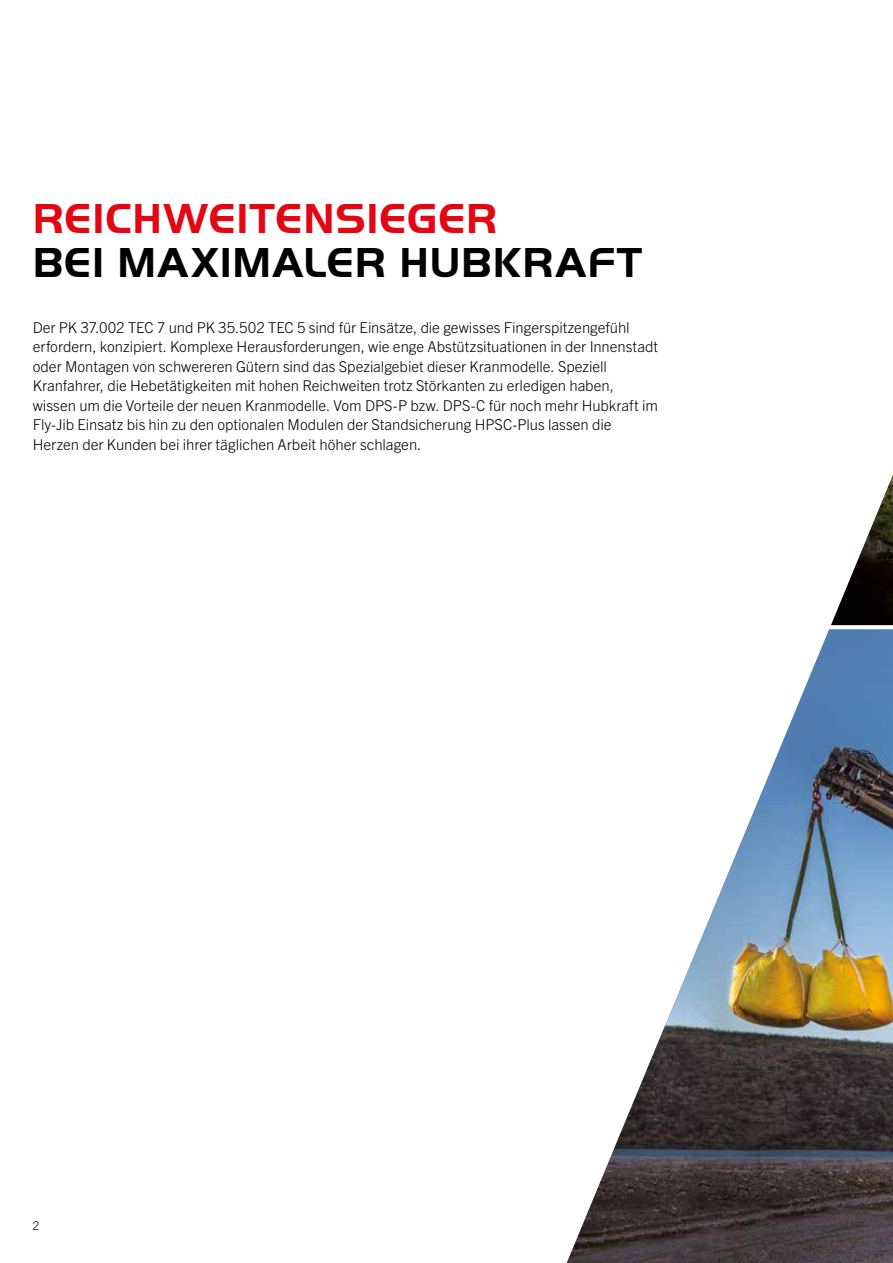
<style>
.page{position:relative;width:893px;height:1263px;background:#fff}
.page>*{position:absolute;margin:0;border:0;box-sizing:border-box;transform-origin:0 0}
.t1{font:700 43.5px "Palfinger Handel Gothic";letter-spacing:.02em;color:#000}
.t2{font:700 43.5px "Palfinger Handel Gothic";letter-spacing:.02em;color:#e30613}
.t3{font:300 15px/19.5px "Trade Gothic Next LT Pro";letter-spacing:-.005em;color:#000}
.t4{font:300 12px "Trade Gothic Next LT Pro";color:#000}
</style>
<div class="page">
<img style="left:567px;top:629px;width:326px;height:634px">
<img style="left:831px;top:475px;width:62px;height:150px">
<h1 class="t2" style="left:33px;top:194px;width:466px">REICHWEITENSIEGER</h1>
<h1 class="t1" style="left:33px;top:238px;width:611px">BEI MAXIMALER HUBKRAFT</h1>
<p class="t3" style="left:33px;top:316px;width:627px">Der PK 37.002 TEC 7 und PK 35.502 TEC 5 sind für Einsätze, die gewisses Fingerspitzengefühl erfordern, konzipiert. Komplexe Herausforderungen, wie enge Abstützsituationen in der Innenstadt oder Montagen von schwereren Gütern sind das Spezialgebiet dieser Kranmodelle. Speziell Kranfahrer, die Hebetätigkeiten mit hohen Reichweiten trotz Störkanten zu erledigen haben, wissen um die Vorteile der neuen Kranmodelle. Vom DPS-P bzw. DPS-C für noch mehr Hubkraft im Fly-Jib Einsatz bis hin zu den optionalen Modulen der Standsicherung HPSC-Plus lassen die Herzen der Kunden bei ihrer täglichen Arbeit höher schlagen.</p>
<p class="t4" style="left:33px;top:1217px;width:8px">2</p>
</div>
